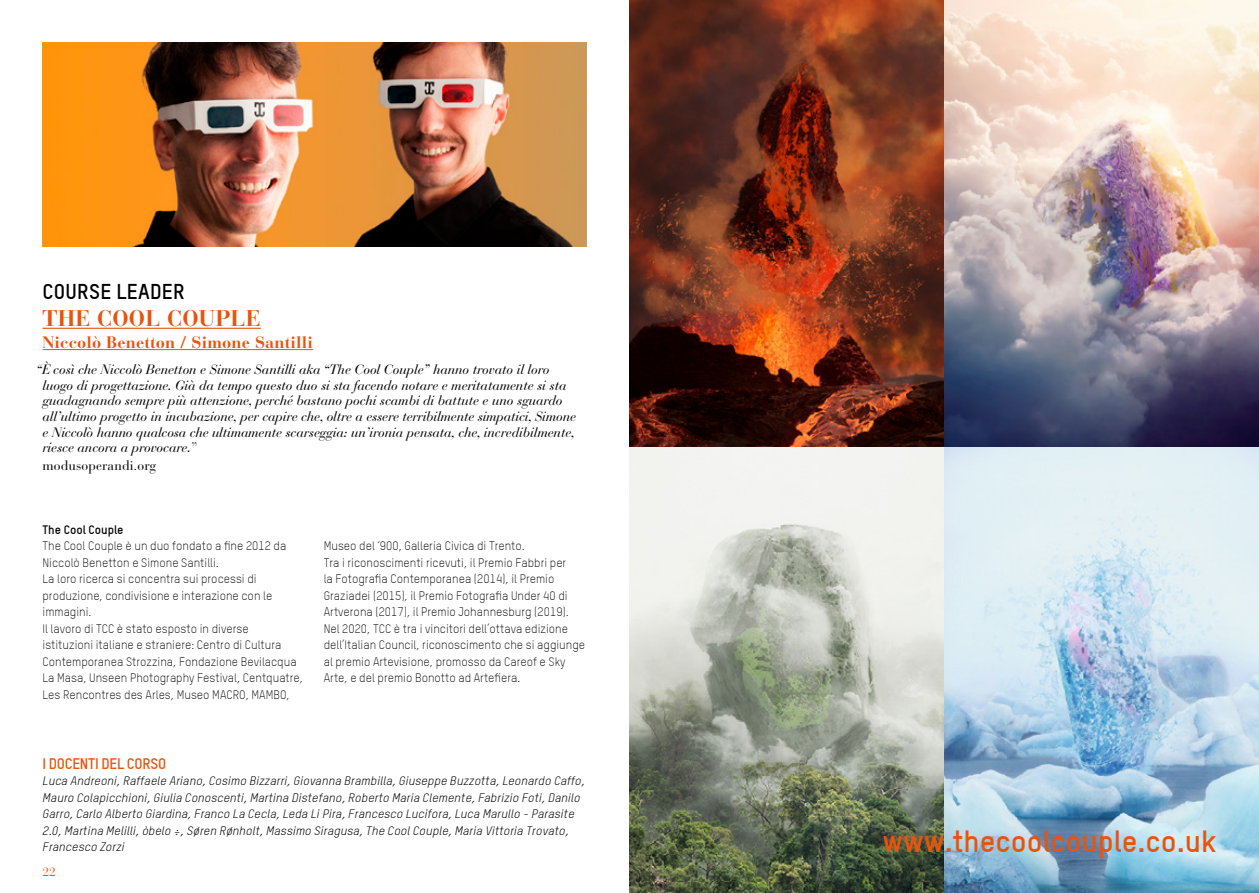
<style>
.page{position:relative;width:1259px;height:893px;background:#fff}
.page>*{position:absolute;margin:0;border:0;box-sizing:border-box;transform-origin:0 0}
.t1{font:700 30px "TSTAR";color:#e9540d}
.t2{font:700 22.5px "Bauer Bodoni Std";letter-spacing:.01em;color:#e9540d}
.t3{font:700 21px "TSTAR";letter-spacing:.01em;color:#000}
.t4{font:700 16.5px "Bauer Bodoni Std";letter-spacing:.01em;color:#e9540d}
.t5{font:700 15px "TSTAR";letter-spacing:-.02em;color:#e9540d}
.t6{font:italic 13.5px/15.6px "Bauer Bodoni Std";letter-spacing:-.01em;color:#000}
.t7{font:13.5px "Bauer Bodoni Std";letter-spacing:.01em;color:#000}
.t8{font:300 12px/16.5px "TSTAR";color:#000}
.t9{font:italic 12px/16.5px "TSTAR";letter-spacing:.01em;color:#000}
.t10{font:700 12px "TSTAR";color:#000}
.t11{font:12px "Bauer Bodoni Std";color:#e9540d}
.s1{font-style:normal}
</style>
<div class="page">
<img style="left:629px;top:0;width:630px;height:893px">
<img style="left:43px;top:43px;width:544px;height:204px">
<hr style="left:43px;top:328px;width:218px;height:1px;background:#e9540d">
<hr style="left:43px;top:349px;width:270px;height:1px;background:#e9540d">
<h3 class="t3" style="left:43px;top:278px;width:144px">COURSE LEADER</h3>
<h2 class="t2" style="left:43px;top:305px;width:220px">THE COOL COUPLE</h2>
<h3 class="t4" style="left:43px;top:332px;width:272px">Niccolò Benetton / Simone Santilli</h3>
<p class="t6" style="left:43px;top:362px;width:535px;text-indent:-6px">È“ così che Niccolò Benetton e Simone Santilli aka “The Cool Couple” hanno trovato il loro luogo di progettazione. Già da tempo questo duo si sta facendo notare e meritatamente si sta guadagnando sempre più attenzione, perché bastano pochi scambi di battute e uno sguardo all’ultimo progetto in incubazione, per capire che, oltre a essere terribilmente simpatici, Simone e Niccolò hanno qualcosa che ultimamente scarseggia: un’ironia pensata, che, incredibilmente, riesce ancora a provocare.<span class="s1">”</span></p>
<p class="t7" style="left:43px;top:457px;width:115px">modusoperandi.org</p>
<p class="t10" style="left:43px;top:522px;width:82px">The Cool Couple</p>
<p class="t8" style="left:43px;top:538px;width:262px">The Cool Couple è un duo fondato a fine 2012 da Niccolò Benetton e Simone Santilli.<br>La loro ricerca si concentra sui processi di produzione, condivisione e interazione con le immagini.<br>Il lavoro di TCC è stato esposto in diverse<br>istituzioni italiane e straniere: Centro di Cultura Contemporanea Strozzina, Fondazione Bevilacqua La Masa, Unseen Photography Festival, Centquatre, Les Rencontres des Arles, Museo MACRO, MAMBO,</p>
<p class="t8" style="left:324px;top:538px;width:263px">Museo del ‘900, Galleria Civica di Trento.<br>Tra i riconoscimenti ricevuti, il Premio Fabbri per<br>la Fotografia Contemporanea (2014), il Premio Graziadei (2015), il Premio Fotografia Under 40 di Artverona (2017), il Premio Johannesburg (2019).<br>Nel 2020, TCC è tra i vincitori dell’ottava edizione dell’Italian Council, riconoscimento che si aggiunge al premio Artevisione, promosso da Careof e Sky Arte, e del premio Bonotto ad Artefiera.</p>
<p class="t5" style="left:43px;top:754px;width:125px">I DOCENTI DEL CORSO</p>
<p class="t9" style="left:43px;top:772px;width:544px">Luca Andreoni, Raffaele Ariano, Cosimo Bizzarri, Giovanna Brambilla, Giuseppe Buzzotta, Leonardo Caffo, Mauro Colapicchioni, Giulia Conoscenti, Martina Distefano, Roberto Maria Clemente, Fabrizio Foti, Danilo Garro, Carlo Alberto Giardina, Franco La Cecla, Leda Li Pira, Francesco Lucifora, Luca Marullo - Parasite 2.0, Martina Melilli, òbelo ÷, Søren Rønholt, Massimo Siragusa, The Cool Couple, Maria Vittoria Trovato, Francesco Zorzi</p>
<p class="t11" style="left:43px;top:865px;width:15px">22</p>
<h1 class="t1" style="left:882px;top:823px;width:336px">www.thecoolcouple.co.uk</h1>
</div>
